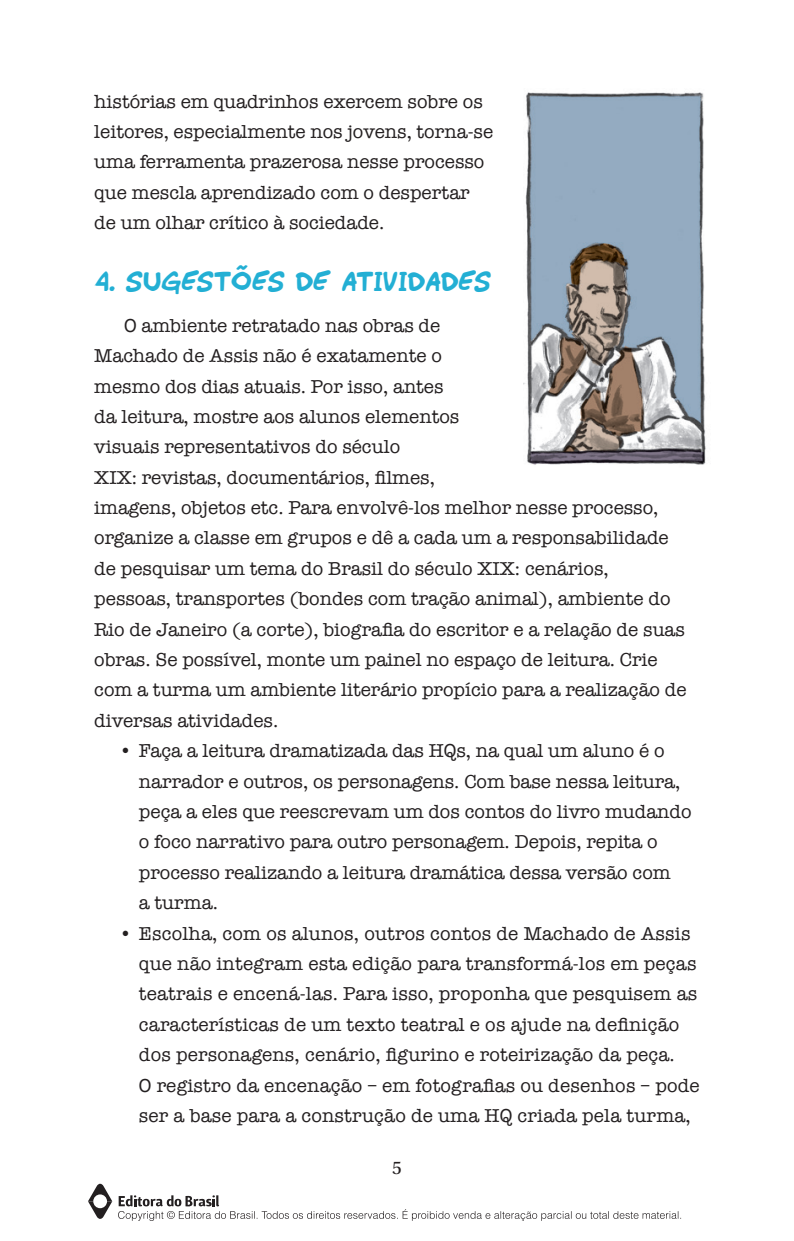
<style>
.page{position:relative;width:794px;height:1241px;background:#fff}
.page>*{position:absolute;margin:0;border:0;box-sizing:border-box;transform-origin:0 0}
.t1{font:33.25px "Wimp Out";letter-spacing:-.005em;color:#23afd4}
.t2{font:19.25px/30.4px "American Typewriter";color:#231f20}
.t3{font:19.25px "Utopia Std";color:#231f20}
.s1{font-weight:700}
</style>
<div class="page">
<img style="left:523px;top:92px;width:183px;height:373px">
<svg style="left:88px;top:1183px;width:24px;height:36px"></svg>
<svg style="left:118px;top:1195px;width:563px;height:25px"></svg>
<p class="t2" style="left:94px;top:85px;width:400px">histórias em quadrinhos exercem sobre os leitores, especialmente nos jovens, torna-se uma ferramenta prazerosa nesse processo que mescla aprendizado com o despertar de um olhar crítico à sociedade.</p>
<h1 class="t1" style="left:94px;top:264px;width:399px">4. SUGESTÕES DE ATIVIDADES</h1>
<p class="t2" style="left:94px;top:309px;width:594px;text-indent:30px">O ambiente retratado nas obras de<br>Machado de Assis não é exatamente o<br>mesmo dos dias atuais. Por isso, antes<br>da leitura, mostre aos alunos elementos<br>visuais representativos do século<br>XIX: revistas, documentários, filmes,<br>imagens, objetos etc. Para envolvê-los melhor nesse processo, organize a classe em grupos e dê a cada um a responsabilidade de pesquisar um tema do Brasil do século XIX: cenários, pessoas, transportes (bondes com tração animal), ambiente do Rio de Janeiro (a corte), biografia do escritor e a relação de suas obras. Se possível, monte um painel no espaço de leitura. Crie com a turma um ambiente literário propício para a realização de diversas atividades.</p>
<p class="t2" style="left:139px;top:734px;width:554px;text-indent:-20px"><span class="s1">•</span> Faça a leitura dramatizada das HQs, na qual um aluno é o narrador e outros, os personagens. Com base nessa leitura, peça a eles que reescrevam um dos contos do livro mudando o foco narrativo para outro personagem. Depois, repita o processo realizando a leitura dramática dessa versão com<br>a turma.</p>
<p class="t2" style="left:139px;top:917px;width:562px;text-indent:-20px"><span class="s1">•</span> Escolha, com os alunos, outros contos de Machado de Assis que não integram esta edição para transformá-los em peças teatrais e encená-las. Para isso, proponha que pesquisem as características de um texto teatral e os ajude na definição dos personagens, cenário, figurino e roteirização da peça.<br>O registro da encenação – em fotografias ou desenhos – pode ser a base para a construção de uma HQ criada pela turma,</p>
<p class="t3" style="left:392px;top:1156px;width:11px">5</p>
</div>
